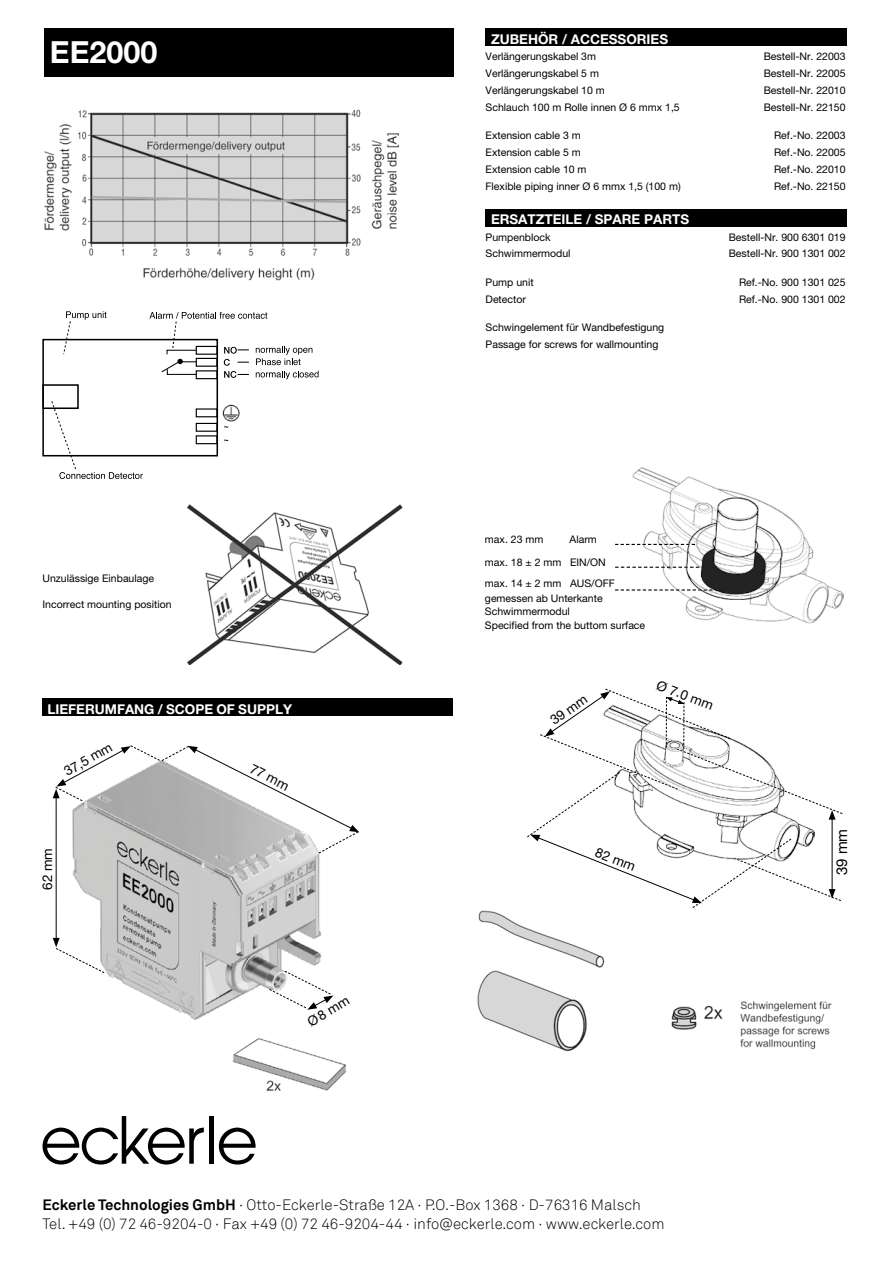
<style>
.page{position:relative;width:893px;height:1263px;background:#fff}
.page>*{position:absolute;margin:0;border:0;box-sizing:border-box;transform-origin:0 0}
.t1{font:700 30.45px "Helvetica Neue LT Pro";color:#fff}
.t2{font:300 15px/19.5px "Akkurat";color:#000}
.t3{font:15px "Helvetica Neue LT Pro";color:#000}
.t4{font:700 13.5px "Helvetica Neue LT Pro";color:#fff}
.t5{font:13.5px "Helvetica Neue LT Pro";color:#000}
.t6{font:10.5px/21px "Helvetica Neue LT Pro";color:#000}
.s1{font-weight:700}
</style>
<div class="page">
<img style="left:44px;top:109px;width:359px;height:556px">
<img style="left:632px;top:467px;width:211px;height:156px">
<svg style="left:615px;top:567px;width:71px;height:1px"></svg>
<svg style="left:615px;top:544px;width:71px;height:1px"></svg>
<svg style="left:615px;top:589px;width:71px;height:1px"></svg>
<img style="left:686px;top:496px;width:97px;height:104px">
<svg style="left:527px;top:688px;width:316px;height:206px"></svg>
<div style="left:26px;top:304px;width:376px;height:189px;background:#fff"></div>
<div style="left:42px;top:339px;width:176px;height:117px;border:2px solid #000"></div>
<div style="left:42px;top:384px;width:37px;height:25px;border:2px solid #000"></div>
<svg style="left:51px;top:400px;width:92px;height:79px"></svg>
<svg style="left:63px;top:311px;width:44px;height:44px"></svg>
<svg style="left:149px;top:312px;width:170px;height:67px"></svg>
<div style="left:196px;top:423px;width:22px;height:9px;border:1px solid #000"></div>
<div style="left:196px;top:435px;width:22px;height:9px;border:1px solid #000"></div>
<div style="left:196px;top:408px;width:22px;height:9px;border:1px solid #000"></div>
<img style="left:222px;top:404px;width:18px;height:18px">
<svg style="left:44px;top:533px;width:165px;height:85px"></svg>
<img style="left:477px;top:894px;width:364px;height:158px">
<img style="left:232px;top:1038px;width:114px;height:53px">
<img style="left:72px;top:854px;width:262px;height:166px">
<svg style="left:269px;top:970px;width:64px;height:40px"></svg>
<hr style="left:56px;top:796px;width:1px;height:144px;background:#000">
<svg style="left:53px;top:938px;width:52px;height:36px"></svg>
<svg style="left:53px;top:745px;width:306px;height:109px"></svg>
<div style="left:486px;top:28px;width:361px;height:17px;background:#000"></div>
<div style="left:44px;top:28px;width:409px;height:49px;background:#000"></div>
<div style="left:486px;top:209px;width:361px;height:17px;background:#000"></div>
<svg style="left:43px;top:1116px;width:161px;height:48px"></svg>
<div style="left:209px;top:1116px;width:5px;height:48px;background:#000"></div>
<svg style="left:219px;top:1127px;width:37px;height:37px"></svg>
<div style="left:43px;top:698px;width:410px;height:17px;background:#000"></div>
<h1 class="t1" style="left:50px;top:34px;width:109px">EE2000</h1>
<p class="t6" style="left:43px;top:568px;width:113px">Unzulässige Einbaulage</p>
<p class="t6" style="left:43px;top:593px;width:131px">Incorrect mounting position</p>
<p class="t4" style="left:48px;top:700px;width:246px">LIEFERUMFANG / SCOPE OF SUPPLY</p>
<p class="t5" style="left:61px;top:765px;width:55px;rotate:-30deg">37,5 mm</p>
<p class="t5" style="left:39px;top:890px;width:43px;rotate:-90deg">62 mm</p>
<p class="t5" style="left:255px;top:760px;width:43px;rotate:27deg">77 mm</p>
<p class="t5" style="left:304px;top:1016px;width:48px;rotate:-31deg">Ø8 mm</p>
<p class="t4" style="left:491px;top:30px;width:179px">ZUBEHÖR / ACCESSORIES</p>
<p class="t6" style="left:486px;top:46px;width:112px">Verlängerungskabel 3m</p>
<p class="t6" style="left:764px;top:46px;width:83px">Bestell-Nr. 22003</p>
<p class="t6" style="left:486px;top:63px;width:115px">Verlängerungskabel 5 m</p>
<p class="t6" style="left:764px;top:63px;width:83px">Bestell-Nr. 22005</p>
<p class="t6" style="left:486px;top:80px;width:121px">Verlängerungskabel 10 m</p>
<p class="t6" style="left:764px;top:80px;width:83px">Bestell-Nr. 22010</p>
<p class="t6" style="left:486px;top:96px;width:196px">Schlauch 100 m Rolle innen Ø 6 mmx 1,5</p>
<p class="t6" style="left:764px;top:96px;width:83px">Bestell-Nr. 22150</p>
<p class="t6" style="left:486px;top:125px;width:97px">Extension cable 3 m</p>
<p class="t6" style="left:774px;top:125px;width:73px">Ref.-No. 22003</p>
<p class="t6" style="left:486px;top:142px;width:97px">Extension cable 5 m</p>
<p class="t6" style="left:774px;top:142px;width:73px">Ref.-No. 22005</p>
<p class="t6" style="left:486px;top:159px;width:102px">Extension cable 10 m</p>
<p class="t6" style="left:774px;top:159px;width:73px">Ref.-No. 22010</p>
<p class="t6" style="left:486px;top:175px;width:197px">Flexible piping inner Ø 6 mmx 1,5 (100 m)</p>
<p class="t6" style="left:774px;top:175px;width:73px">Ref.-No. 22150</p>
<p class="t4" style="left:491px;top:211px;width:200px">ERSATZTEILE / SPARE PARTS</p>
<p class="t6" style="left:486px;top:226px;width:66px">Pumpenblock</p>
<p class="t6" style="left:729px;top:226px;width:118px">Bestell-Nr. 900 6301 019</p>
<p class="t6" style="left:486px;top:243px;width:86px">Schwimmermodul</p>
<p class="t6" style="left:729px;top:243px;width:118px">Bestell-Nr. 900 1301 002</p>
<p class="t6" style="left:486px;top:271px;width:50px">Pump unit</p>
<p class="t6" style="left:739px;top:271px;width:108px">Ref.-No. 900 1301 025</p>
<p class="t6" style="left:486px;top:288px;width:42px">Detector</p>
<p class="t6" style="left:739px;top:288px;width:108px">Ref.-No. 900 1301 002</p>
<p class="t6" style="left:486px;top:319px;width:180px;line-height:16.8px">Schwingelement für Wandbefestigung<br>Passage for screws for wallmounting</p>
<p class="t6" style="left:485px;top:529px;width:60px">max. 23 mm</p>
<p class="t6" style="left:570px;top:529px;width:29px">Alarm</p>
<p class="t6" style="left:485px;top:552px;width:131px">max. 18 ± 2 mm EIN/ON max. 14 ± 2 mm AUS/OFF</p>
<p class="t6" style="left:485px;top:592px;width:119px;line-height:12.6px">gemessen ab Unterkante<br>Schwimmermodul</p>
<p class="t6" style="left:485px;top:615px;width:162px">Specified from the buttom surface</p>
<p class="t5" style="left:547px;top:715px;width:43px;rotate:-35deg">39 mm</p>
<p class="t5" style="left:660px;top:676px;width:61px;rotate:21deg">Ø 7.0 mm</p>
<p class="t5" style="left:599px;top:844px;width:43px;rotate:21deg">82 mm</p>
<h2 class="t3" style="left:833px;top:875px;width:48px;rotate:-90deg">39 mm</h2>
<h2 class="t2" style="left:43px;top:1195px;width:624px"><span class="s1">Eckerle Technologies GmbH</span> · Otto-Eckerle-Straße 12A · P.O.-Box 1368 · D-76316 Malsch<br>Tel. +49 (0) 72 46-9204-0 · Fax +49 (0) 72 46-9204-44 · info@eckerle.com · www.eckerle.com</h2>
</div>
